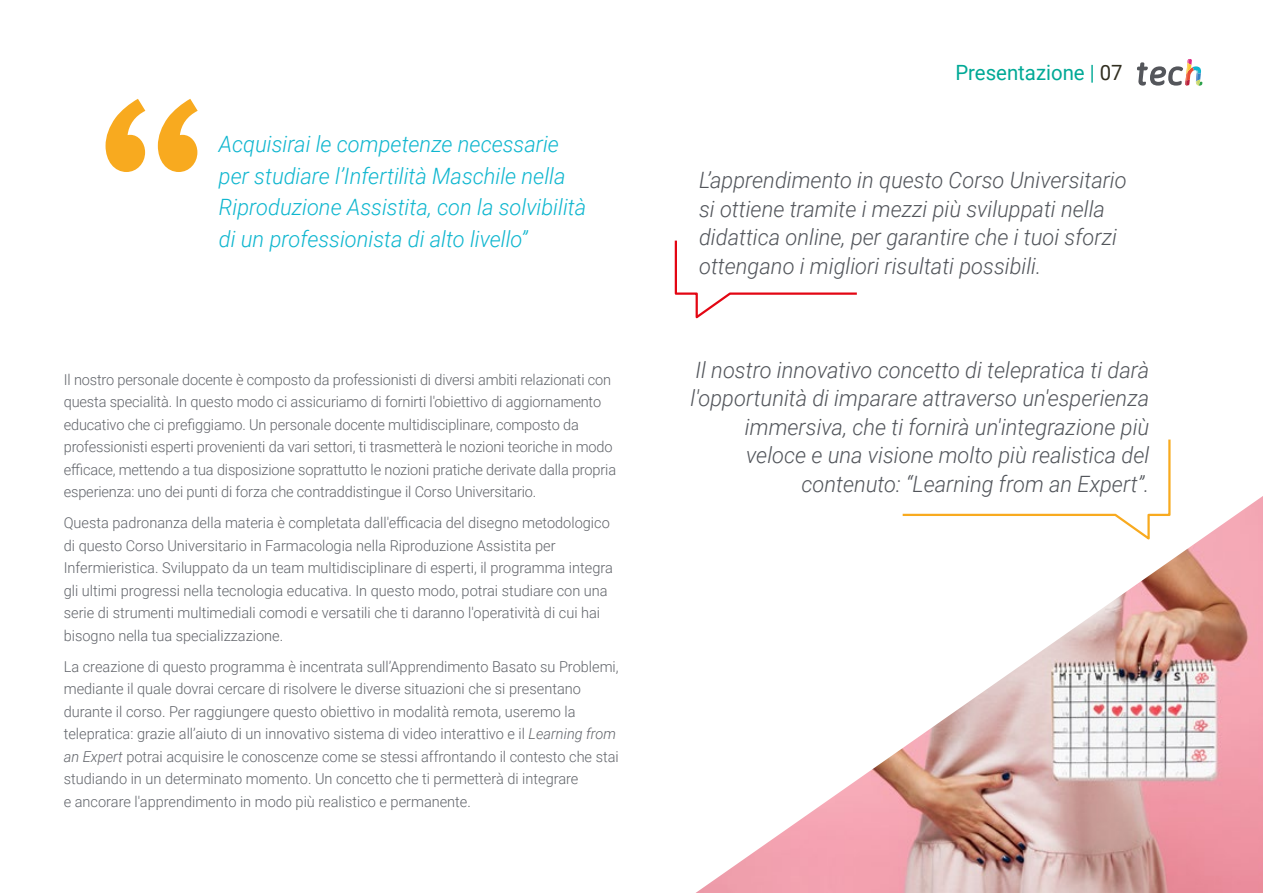
<style>
.page{position:relative;width:1263px;height:893px;background:#fff}
.page>*{position:absolute;margin:0;border:0;box-sizing:border-box;transform-origin:0 0}
.t1{font:italic 300 22.5px/28.5px "Roboto";color:#52555b}
.t2{font:italic 300 22.5px/31.5px "Roboto";color:#0fb6cf}
.t3{font:21px "Roboto";color:#00a996}
.t4{font:300 15px/22.5px "Roboto";color:#61646a}
.s1{font-style:italic}
.s2{color:#312e20}
</style>
<div class="page">
<svg style="left:106px;top:99px;width:92px;height:73px"></svg>
<svg style="left:674px;top:240px;width:183px;height:79px"></svg>
<img style="left:696px;top:496px;width:567px;height:397px">
<svg style="left:900px;top:439px;width:272px;height:104px"></svg>
<svg style="left:1137px;top:59px;width:65px;height:27px"></svg>
<h1 class="t2" style="left:219px;top:128px;width:369px">Acquisirai le competenze necessarie per studiare l’Infertilità Maschile nella Riproduzione Assistita, con la solvibilità di un professionista di alto livello”</h1>
<p class="t4" style="left:64px;top:367px;width:554px">Il nostro personale docente è composto da professionisti di diversi ambiti relazionati con questa specialità. In questo modo ci assicuriamo di fornirti l'obiettivo di aggiornamento educativo che ci prefiggiamo. Un personale docente multidisciplinare, composto da professionisti esperti provenienti da vari settori, ti trasmetterà le nozioni teoriche in modo efficace, mettendo a tua disposizione soprattutto le nozioni pratiche derivate dalla propria esperienza: uno dei punti di forza che contraddistingue il Corso Universitario.</p>
<p class="t4" style="left:64px;top:511px;width:551px">Questa padronanza della materia è completata dall'efficacia del disegno metodologico di questo Corso Universitario in Farmacologia nella Riproduzione Assistita per Infermieristica. Sviluppato da un team multidisciplinare di esperti, il programma integra gli ultimi progressi nella tecnologia educativa. In questo modo, potrai studiare con una serie di strumenti multimediali comodi e versatili che ti daranno l'operatività di cui hai bisogno nella tua specializzazione.</p>
<p class="t4" style="left:64px;top:654px;width:556px">La creazione di questo programma è incentrata sull’Apprendimento Basato su Problemi, mediante il quale dovrai cercare di risolvere le diverse situazioni che si presentano durante il corso. Per raggiungere questo obiettivo in modalità remota, useremo la telepratica: grazie all’aiuto di un innovativo sistema di video interattivo e il <span class="s1">Learning from an Expert</span> potrai acquisire le conoscenze come se stessi affrontando il contesto che stai studiando in un determinato momento. Un concetto che ti permetterà di integrare<br>e ancorare l'apprendimento in modo più realistico e permanente.</p>
<h2 class="t3" style="left:955px;top:57px;width:169px">Presentazione | <span class="s2">07</span></h2>
<h1 class="t1" style="left:699px;top:165px;width:429px">L’apprendimento in questo Corso Universitario si ottiene tramite i mezzi più sviluppati nella didattica online, per garantire che i tuoi sforzi ottengano i migliori risultati possibili.</h1>
<p class="t1" style="left:690px;top:355px;width:460px;text-align:right">Il nostro innovativo concetto di telepratica ti darà l'opportunità di imparare attraverso un'esperienza immersiva, che ti fornirà un'integrazione più veloce e una visione molto più realistica del contenuto: “Learning from an Expert”.</p>
</div>
